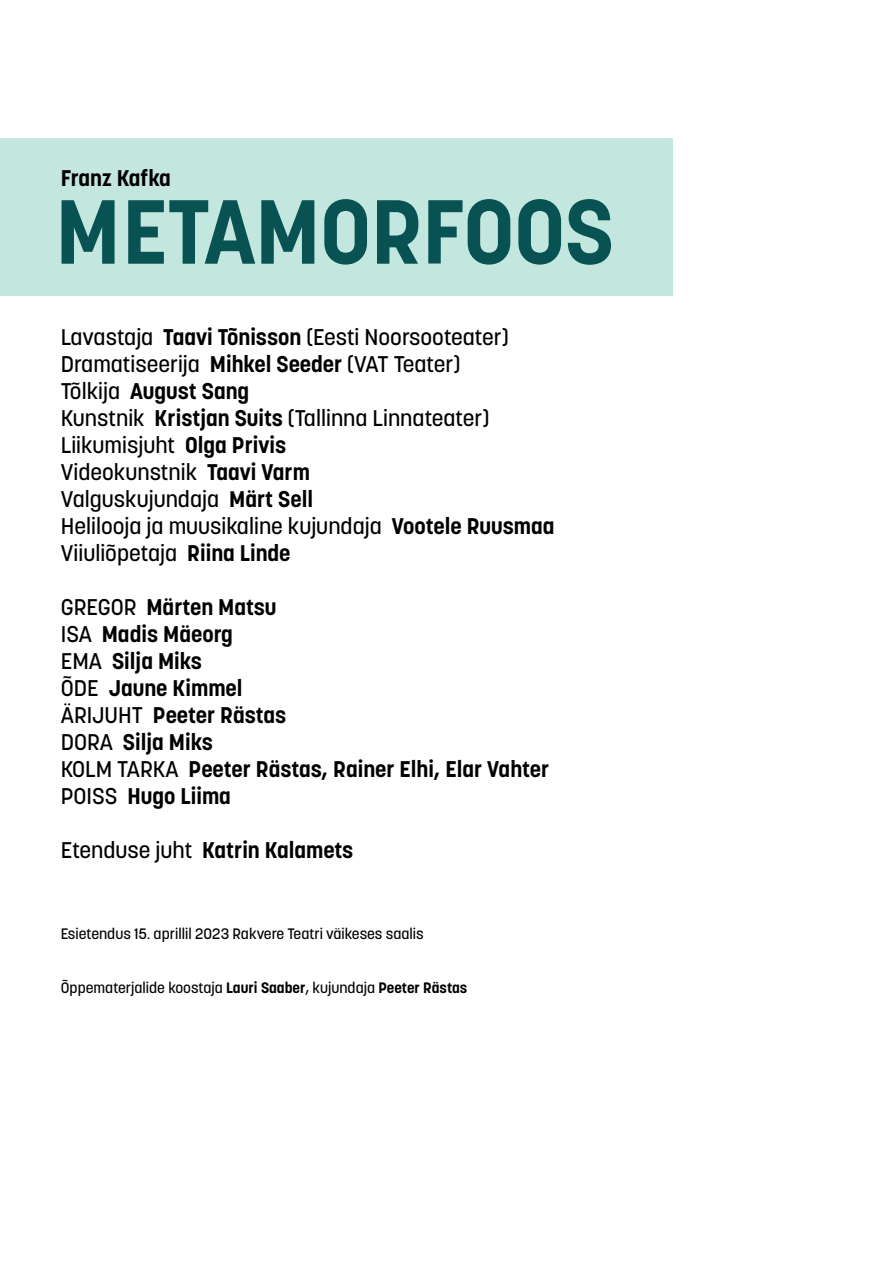
<style>
.page{position:relative;width:893px;height:1263px;background:#fff}
.page>*{position:absolute;margin:0;border:0;box-sizing:border-box;transform-origin:0 0}
.t1{font:700 90px "Korolev";color:#085253}
.t2{font:500 22.5px/27px "Korolev";color:#000}
.t3{font:700 22.5px/27px "Korolev";color:#000}
.t4{font:500 15px "Korolev";color:#000}
.s1{font-weight:700}
.s2{font-weight:500}
</style>
<div class="page">
<div style="left:0;top:139px;width:673px;height:157px;background:#c3e6de"></div>
<p class="t3" style="left:61px;top:164px;width:112px">Franz Kafka</p>
<h1 class="t1" style="left:56px;top:175px;width:560px">METAMORFOOS</h1>
<p class="t2" style="left:61px;top:323px;width:495px">Lavastaja <span class="s1">Taavi Tõnisson</span> (Eesti Noorsooteater)<br>Dramatiseerija <span class="s1">Mihkel Seeder</span> (VAT Teater)<br>Tõlkija <span class="s1">August Sang<br></span>Kunstnik <span class="s1">Kristjan Suits</span> (Tallinna Linnateater)<br>Liikumisjuht <span class="s1">Olga Privis<br></span>Videokunstnik <span class="s1">Taavi Varm<br></span>Valguskujundaja <span class="s1">Märt Sell<br></span>Helilooja ja muusikaline kujundaja <span class="s1">Vootele Ruusmaa </span>Viiuliõpetaja <span class="s1">Riina Linde</span></p>
<p class="t3" style="left:61px;top:593px;width:490px"><span class="s2">GREGOR</span> Märten Matsu<br><span class="s2">ISA</span> Madis Mäeorg<br><span class="s2">EMA</span> Silja Miks<br><span class="s2">ÕDE</span> Jaune Kimmel<br><span class="s2">ÄRIJUHT</span> Peeter Rästas<br><span class="s2">DORA</span> Silja Miks<br><span class="s2">KOLM TARKA</span> Peeter Rästas, Rainer Elhi, Elar Vahter<br><span class="s2">POISS</span> Hugo Liima</p>
<p class="t3" style="left:61px;top:836px;width:294px"><span class="s2">Etenduse juht</span> Katrin Kalamets</p>
<p class="t4" style="left:61px;top:924px;width:364px">Esietendus 15. aprillil 2023 Rakvere Teatri väikeses saalis</p>
<p class="t4" style="left:61px;top:978px;width:408px">Õppematerjalide koostaja <span class="s1">Lauri Saaber</span>, kujundaja <span class="s1">Peeter Rästas</span></p>
</div>
